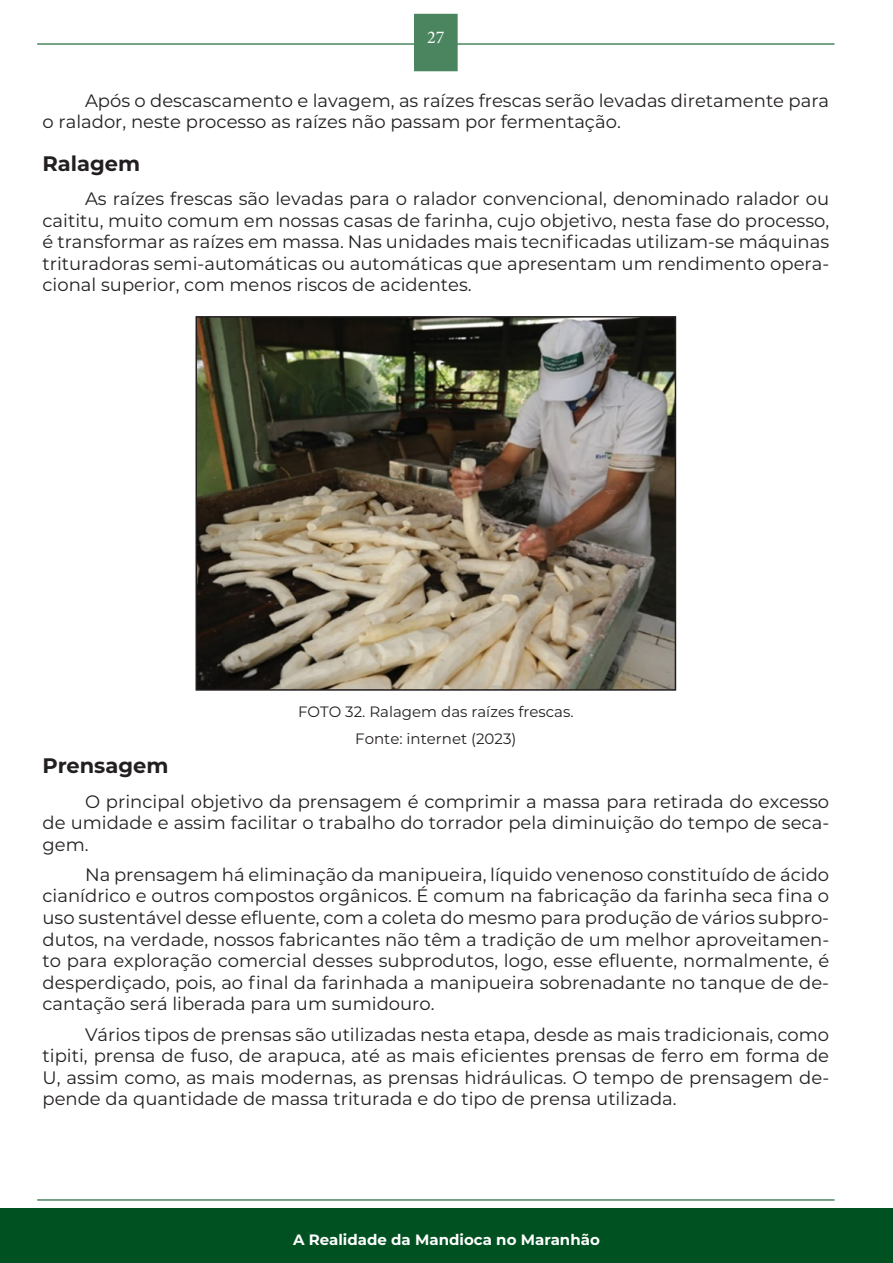
<style>
.page{position:relative;width:893px;height:1263px;background:#fff}
.page>*{position:absolute;margin:0;border:0;box-sizing:border-box;transform-origin:0 0}
.t1{font:700 21px "Montserrat";color:#231f20}
.t2{font:18px/21.6px "Montserrat";color:#231f20;text-align:justify}
.t3{font:18px "Minion Pro";color:#fff}
.t4{font:15px/26.5px "Montserrat";color:#231f20;text-align:center}
.t5{font:700 15px "Montserrat";color:#fff}
</style>
<div class="page">
<hr style="left:37px;top:1199px;width:797px;height:2px;background:#4a8560">
<hr style="left:37px;top:43px;width:797px;height:2px;background:#4a8560">
<div style="left:415px;top:15px;width:42px;height:56px;background:#4a8560"></div>
<div style="left:414px;top:14px;width:44px;height:57px;border:2px solid #4a8560"></div>
<div style="left:0;top:1209px;width:893px;height:54px;background:#005121"></div>
<img style="left:198px;top:319px;width:475px;height:369px">
<div style="left:195px;top:316px;width:481px;height:375px;border:2px solid #231f20"></div>
<p class="t3" style="left:427px;top:25px;width:19px">27</p>
<p class="t2" style="left:43px;top:89px;width:788px;text-indent:43px">Após o descascamento e lavagem, as raízes frescas serão levadas diretamente para o ralador, neste processo as raízes não passam por fermentação.</p>
<p class="t1" style="left:43px;top:148px;width:99px">Ralagem</p>
<p class="t2" style="left:43px;top:187px;width:788px;text-indent:43px">As raízes frescas são levadas para o ralador convencional, denominado ralador ou caititu, muito comum em nossas casas de farinha, cujo objetivo, nesta fase do processo, é transformar as raízes em massa. Nas unidades mais tecnificadas utilizam-se máquinas trituradoras semi-automáticas ou automáticas que apresentam um rendimento opera&shy;cional superior, com menos riscos de acidentes.</p>
<p class="t4" style="left:298px;top:698px;width:277px">FOTO 32. Ralagem das raízes frescas.<br>Fonte: internet (2023)</p>
<p class="t1" style="left:43px;top:750px;width:127px">Prensagem</p>
<p class="t2" style="left:43px;top:790px;width:788px;text-indent:43px">O principal objetivo da prensagem é comprimir a massa para retirada do excesso de umidade e assim facilitar o trabalho do torrador pela diminuição do tempo de seca&shy;gem.</p>
<p class="t2" style="left:43px;top:863px;width:788px;text-indent:43px">Na prensagem há eliminação da manipueira, líquido venenoso constituído de ácido cianídrico e outros compostos orgânicos. É comum na fabricação da farinha seca fi na o uso sustentável desse efluente, com a coleta do mesmo para produção de vários subpro&shy;dutos, na verdade, nossos fabricantes não têm a tradição de um melhor aproveitamen&shy;to para exploração comercial desses subprodutos, logo, esse efluente, normalmente, é desperdiçado, pois, ao fi nal da farinhada a manipueira sobrenadante no tanque de de&shy;cantação será liberada para um sumidouro.</p>
<p class="t2" style="left:43px;top:1023px;width:788px;text-indent:43px">Vários tipos de prensas são utilizadas nesta etapa, desde as mais tradicionais, como tipiti, prensa de fuso, de arapuca, até as mais eficientes prensas de ferro em forma de U, assim como, as mais modernas, as prensas hidráulicas. O tempo de prensagem de&shy;pende da quantidade de massa triturada e do tipo de prensa utilizada.</p>
<p class="t5" style="left:293px;top:1228px;width:308px">A Realidade da Mandioca no Maranhão</p>
</div>
